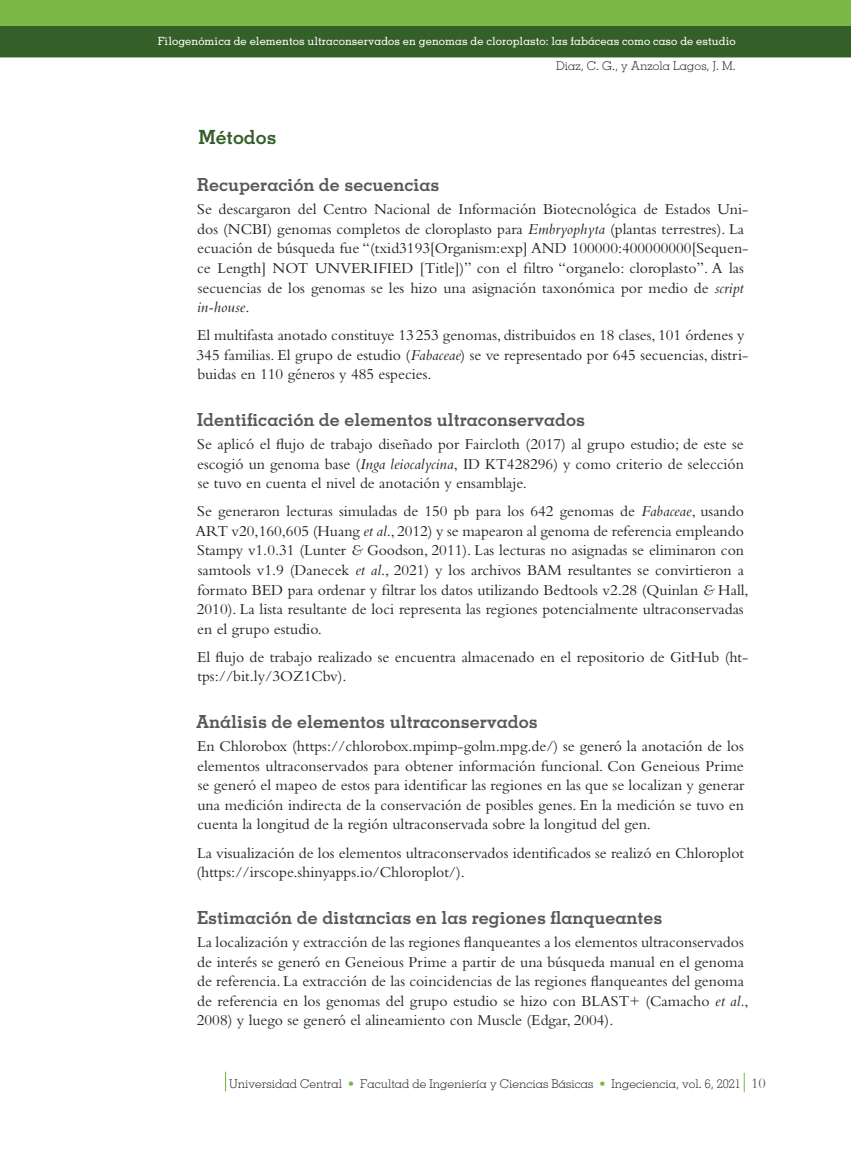
<style>
.page{position:relative;width:851px;height:1149px;background:#fff}
.page>*{position:absolute;margin:0;border:0;box-sizing:border-box;transform-origin:0 0}
.t1{font:700 19.5px "Memphis LT Std";color:#355f28}
.t2{font:700 18px "Memphis LT Std";color:#57585a}
.t3{font:15.75px/19.5px "Bembo Std";color:#231f20}
.t4{font:300 12px "Memphis LT Std";color:#231f20}
.t5{font:500 11.25px "Memphis LT Std";color:#fff}
.s1{font-style:italic}
.s2{color:#7cb844}
.s3{font-family:"Bembo Std";font-weight:400;font-size:15px;color:#57585a}
</style>
<div class="page">
<div style="left:0;top:26px;width:850px;height:31px;background:#355f28"></div>
<div style="left:0;top:0;width:850px;height:26px;background:#7cb844"></div>
<svg style="left:225px;top:1071px;width:1px;height:19px"></svg>
<svg style="left:743px;top:1073px;width:1px;height:18px"></svg>
<p class="t5" style="left:158px;top:34px;width:579px">Filogenómica de elementos ultraconservados en genomas de cloroplasto: las fabáceas como caso de estudio</p>
<p class="t4" style="left:556px;top:58px;width:181px">Diaz, C. G., y Anzola Lagos, J. M.</p>
<p class="t1" style="left:198px;top:125px;width:80px">Métodos</p>
<p class="t2" style="left:197px;top:173px;width:244px">Recuperación de secuencias</p>
<p class="t3" style="left:197px;top:199px;width:553px">Se descargaron del Centro Nacional de Información Biotecnológica de Estados Uni&shy;dos (NCBI) genomas completos de cloroplasto para <span class="s1">Embryophyta</span> (plantas terrestres). La ecuación de búsqueda fue “(txid3193[Organism:exp] AND 100000:400000000[Sequen&shy;ce Length] NOT UNVERIFIED [Title])” con el filtro “organelo: cloroplasto”. A las secuencias de los genomas se les hizo una asignación taxonómica por medio de <span class="s1">script in-house</span>.</p>
<p class="t3" style="left:196px;top:325px;width:553px">El multifasta anotado constituye 13 253 genomas, distribuidos en 18 clases, 101 órdenes y<br>345 familias. El grupo de estudio (<span class="s1">Fabaceae</span>) se ve representado por 645 secuencias, distri&shy;buidas en 110 géneros y 485 especies.</p>
<p class="t2" style="left:197px;top:408px;width:389px">Identificación de elementos ultraconservados</p>
<p class="t3" style="left:197px;top:434px;width:548px;text-align:justify">Se aplicó el flujo de trabajo diseñado por Faircloth (2017) al grupo estudio; de este se escogió un genoma base (<span class="s1">Inga leiocalycina</span>, ID KT428296) y como criterio de selección se tuvo en cuenta el nivel de anotación y ensamblaje.</p>
<p class="t3" style="left:196px;top:501px;width:554px">Se generaron lecturas simuladas de 150 pb para los 642 genomas de <span class="s1">Fabaceae</span>, usando ART v20,160,605 (Huang <span class="s1">et al</span>., 2012) y se mapearon al genoma de referencia empleando Stampy v1.0.31 (Lunter <span class="s1">&amp;</span> Goodson, 2011). Las lecturas no asignadas se eliminaron con samtools v1.9 (Danecek <span class="s1">et al</span>., 2021) y los archivos BAM resultantes se convirtieron a formato BED para ordenar y filtrar los datos utilizando Bedtools v2.28 (Quinlan <span class="s1">&amp;</span> Hall, 2010). La lista resultante de loci representa las regiones potencialmente ultraconservadas en el grupo estudio.</p>
<p class="t3" style="left:197px;top:646px;width:553px">El flujo de trabajo realizado se encuentra almacenado en el repositorio de GitHub (ht&shy;tps://bit.ly/3OZ1Cbv).</p>
<p class="t2" style="left:196px;top:709px;width:343px">Análisis de elementos ultraconservados</p>
<p class="t3" style="left:197px;top:736px;width:549px;text-align:justify">En Chlorobox (https://chlorobox.mpimp-golm.mpg.de/) se generó la anotación de los elementos ultraconservados para obtener información funcional. Con Geneious Prime se generó el mapeo de estos para identificar las regiones en las que se localizan y generar una medición indirecta de la conservación de posibles genes. En la medición se tuvo en cuenta la longitud de la región ultraconservada sobre la longitud del gen.</p>
<p class="t3" style="left:196px;top:842px;width:549px">La visualización de los elementos ultraconservados identificados se realizó en Chloroplot (https://irscope.shinyapps.io/Chloroplot/).</p>
<p class="t2" style="left:197px;top:905px;width:466px">Estimación de distancias en las regiones flanqueantes</p>
<p class="t3" style="left:197px;top:932px;width:553px">La localización y extracción de las regiones flanqueantes a los elementos ultraconservados de interés se generó en Geneious Prime a partir de una búsqueda manual en el genoma de referencia. La extracción de las coincidencias de las regiones flanqueantes del genoma de referencia en los genomas del grupo estudio se hizo con BLAST+ (Camacho <span class="s1">et al.</span>, 2008) y luego se generó el alineamiento con Muscle (Edgar, 2004).</p>
<p class="t4" style="left:229px;top:1076px;width:538px">Universidad Central <span class="s2">•</span> Facultad de Ingeniería y Ciencias Básicas <span class="s2">•</span> Ingeciencia, vol. 6, 2021 <span class="s3">10</span></p>
</div>
